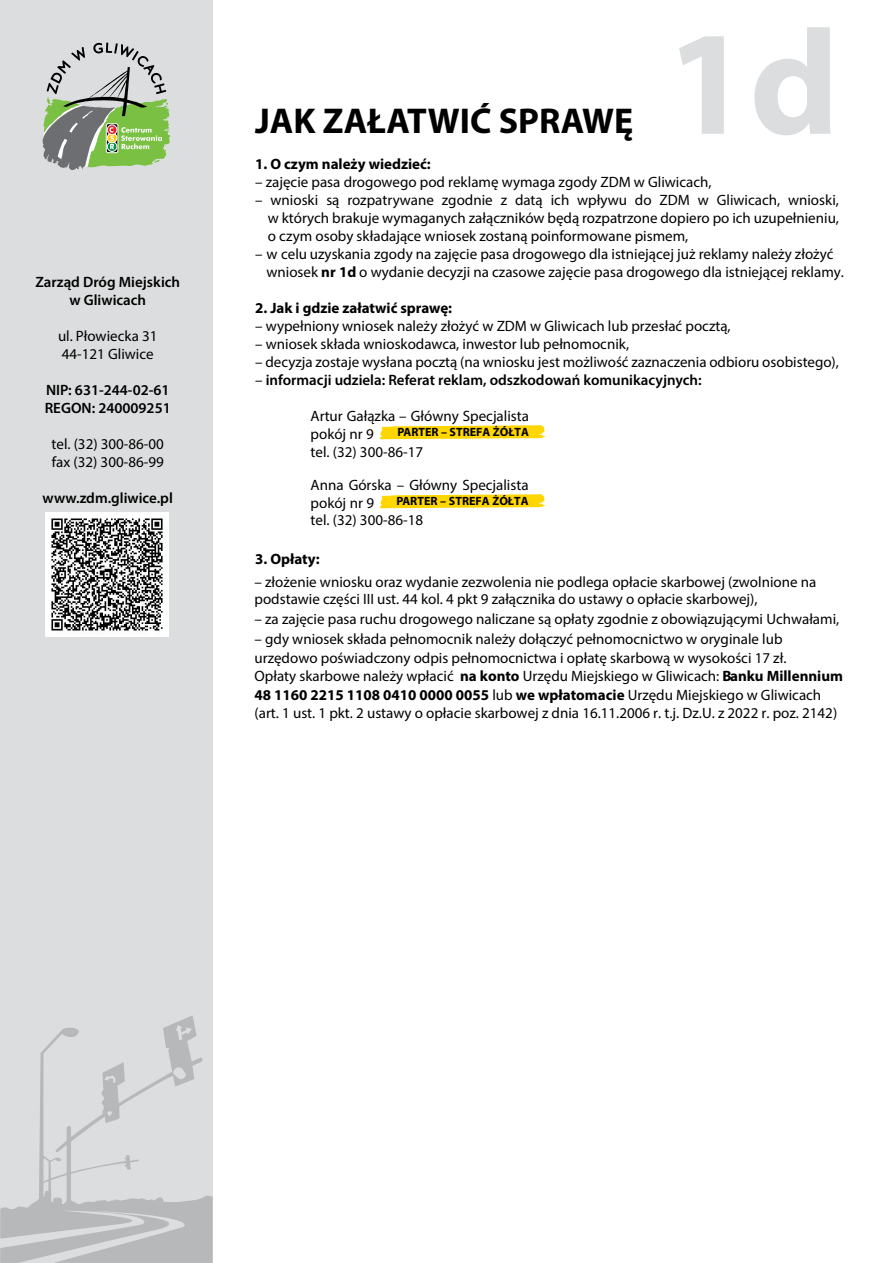
<style>
.page{position:relative;width:893px;height:1263px;background:#fff}
.page>*{position:absolute;margin:0;border:0;box-sizing:border-box;transform-origin:0 0}
.t1{font:700 150px "Myriad Pro";color:#dcddde}
.t2{font:700 36px "Myriad Pro";color:#000}
.t3{font:15px/18px "Myriad Pro";color:#000}
.t4{font:600 15px/18px "Myriad Pro";color:#000;text-align:center}
.t5{font:700 15px "Myriad Pro";color:#000}
.t6{font:700 12px "Myriad Pro";color:#000}
.s1{font-weight:700}
.s2{font-weight:400}
</style>
<div class="page">
<div style="left:0;top:0;width:213px;height:1263px;background:#dcddde"></div>
<svg style="left:43px;top:43px;width:127px;height:127px"></svg>
<svg style="left:0;top:1015px;width:213px;height:248px"></svg>
<svg style="left:379px;top:425px;width:167px;height:14px;background:#ffda1d"></svg>
<svg style="left:379px;top:494px;width:167px;height:14px;background:#ffda1d"></svg>
<img style="left:45px;top:512px;width:124px;height:124px">
<p class="t4" style="left:35px;top:272px;width:146px">Zarząd Dróg Miejskich w Gliwicach</p>
<p class="t3" style="left:58px;top:326px;width:101px">ul. Płowiecka 31<br>44-121 Gliwice</p>
<p class="t4" style="left:45px;top:380px;width:127px;text-align:left">NIP: 631-244-02-61<br>REGON: 240009251</p>
<p class="t3" style="left:52px;top:434px;width:114px">tel. (32) 300-86-00 fax (32) 300-86-99</p>
<p class="t4" style="left:43px;top:488px;width:132px">www.zdm.gliwice.pl</p>
<h1 class="t1" style="left:666px;top:-15px;width:174px">1d</h1>
<h2 class="t2" style="left:255px;top:98px;width:380px">JAK ZAŁATWIĆ SPRAWĘ</h2>
<p class="t5" style="left:255px;top:154px;width:177px">1. O czym należy wiedzieć:</p>
<p class="t3" style="left:255px;top:173px;width:458px">– zajęcie pasa drogowego pod reklamę wymaga zgody ZDM w Gliwicach,</p>
<p class="t3" style="left:268px;top:191px;width:573px;text-align:justify;text-indent:-13px">– wnioski są rozpatrywane zgodnie z datą ich wpływu do ZDM w Gliwicach, wnioski, w których brakuje wymaganych załączników będą rozpatrzone dopiero po ich uzupełnieniu, o czym osoby składające wniosek zostaną poinformowane pismem,</p>
<p class="t3" style="left:266px;top:245px;width:579px;line-height:17.5px;text-indent:-11px">– w celu uzyskania zgody na zajęcie pasa drogowego dla istniejącej już reklamy należy złożyć wniosek <span class="s1">nr 1d</span> o wydanie decyzji na czasowe zajęcie pasa drogowego dla istniejącej reklamy.</p>
<p class="t5" style="left:255px;top:298px;width:199px">2. Jak i gdzie załatwić sprawę:</p>
<p class="t3" style="left:255px;top:317px;width:477px">– wypełniony wniosek należy złożyć w ZDM w Gliwicach lub przesłać pocztą,</p>
<p class="t3" style="left:255px;top:335px;width:376px">– wniosek składa wnioskodawca, inwestor lub pełnomocnik,</p>
<p class="t3" style="left:255px;top:353px;width:585px">– decyzja zostaje wysłana pocztą (na wniosku jest możliwość zaznaczenia odbioru osobistego),</p>
<p class="t4" style="left:255px;top:371px;width:448px"><span class="s2">–</span> informacji udziela: Referat reklam, odszkodowań komunikacyjnych:</p>
<p class="t3" style="left:311px;top:407px;width:220px">Artur Gałązka – Główny Specjalista pokój nr 9</p>
<p class="t6" style="left:397px;top:424px;width:133px">PARTER – STREFA ŻÓŁTA</p>
<p class="t3" style="left:311px;top:442px;width:114px">tel. (32) 300-86-17</p>
<p class="t3" style="left:311px;top:476px;width:220px;line-height:17.4px">Anna Górska – Główny Specjalista pokój nr 9</p>
<p class="t6" style="left:396px;top:493px;width:134px">PARTER – STREFA ŻÓŁTA</p>
<p class="t3" style="left:311px;top:511px;width:114px">tel. (32) 300-86-18</p>
<p class="t5" style="left:255px;top:549px;width:66px">3. Opłaty:</p>
<p class="t3" style="left:255px;top:573px;width:563px;line-height:17.4px">– złożenie wniosku oraz wydanie zezwolenia nie podlega opłacie skarbowej (zwolnione na podstawie części III ust. 44 kol. 4 pkt 9 załącznika do ustawy o opłacie skarbowej),</p>
<p class="t3" style="left:255px;top:610px;width:586px">– za zajęcie pasa ruchu drogowego naliczane są opłaty zgodnie z obowiązującymi Uchwałami,</p>
<p class="t3" style="left:255px;top:630px;width:590px;line-height:18.5px">– gdy wniosek składa pełnomocnik należy dołączyć pełnomocnictwo w oryginale lub urzędowo poświadczony odpis pełnomocnictwa i opłatę skarbową w wysokości 17 zł.<br>Opłaty skarbowe należy wpłacić <span class="s1">na konto</span> Urzędu Miejskiego w Gliwicach: <span class="s1">Banku Millennium 48 1160 2215 1108 0410 0000 0055</span> lub <span class="s1">we wpłatomacie</span> Urzędu Miejskiego w Gliwicach (art. 1 ust. 1 pkt. 2 ustawy o opłacie skarbowej z dnia 16.11.2006 r. t.j. Dz.U. z 2022 r. poz. 2142)</p>
</div>
